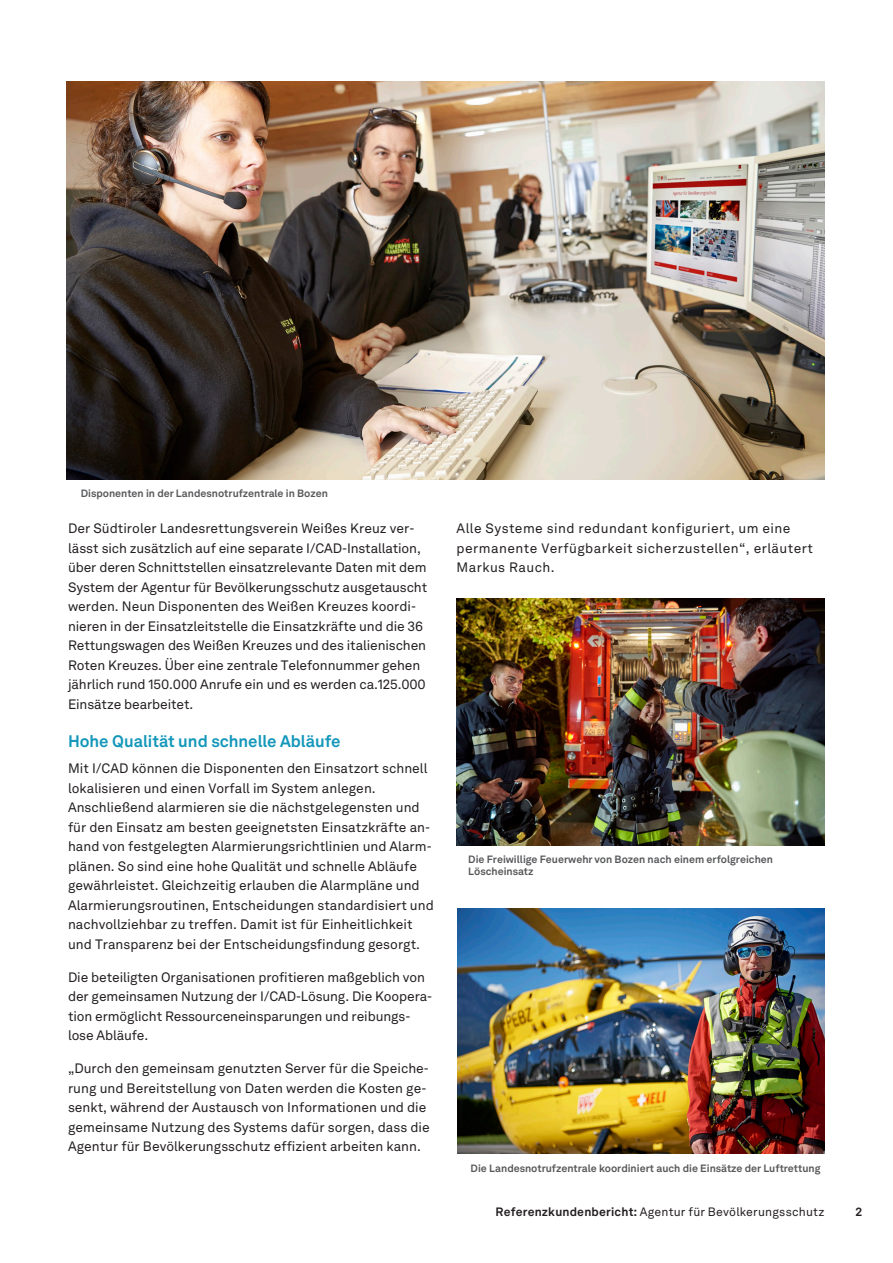
<style>
.page{position:relative;width:893px;height:1263px;background:#fff}
.page>*{position:absolute;margin:0;border:0;box-sizing:border-box;transform-origin:0 0}
.t1{font:700 16.5px "Hexagon Akkurat";color:#1497ba}
.Body{font:13.5px/19.5px "Hexagon Akkurat";color:#231f20}
.Body-2{font:13.5px/19.5px "Hexagon Akkurat";letter-spacing:.03em;color:#231f20}
.Page_Title_Optional{font:12px "Hexagon Akkurat";letter-spacing:.015em;color:#231f20}
.Page_Number__Optiona{font:700 12px "Hexagon Akkurat";color:#231f20}
.PHOTO_CAPTIONS{font:700 10.5px/12.6px "Hexagon Akkurat";color:#57585a}
.s1{font-weight:700}
</style>
<div class="page">
<img style="left:67px;top:81px;width:757px;height:399px">
<img style="left:458px;top:908px;width:367px;height:245px">
<img style="left:457px;top:598px;width:368px;height:247px">
<p class="PHOTO_CAPTIONS" style="left:81px;top:486px;width:249px">Disponenten in der Landesnotrufzentrale in Bozen</p>
<p class="Body" style="left:68px;top:518px;width:361px">Der Südtiroler Landesrettungsverein Weißes Kreuz ver&shy;lässt sich zusätzlich auf eine separate I/CAD-Installation, über deren Schnittstellen einsatzrelevante Daten mit dem System der Agentur für Bevölkerungsschutz ausgetauscht werden. Neun Disponenten des Weißen Kreuzes koordi&shy;nieren in der Einsatzleitstelle die Einsatzkräfte und die 36<br>Rettungswagen des Weißen Kreuzes und des italienischen Roten Kreuzes. Über eine zentrale Telefonnummer gehen jährlich rund 150.000 Anrufe ein und es werden ca.125.000<br>Einsätze bearbeitet.</p>
<h3 class="t1" style="left:68px;top:728px;width:274px">Hohe Qualität und schnelle Abläufe</h3>
<p class="Body" style="left:68px;top:758px;width:367px">Mit I/CAD können die Disponenten den Einsatzort schnell lokalisieren und einen Vorfall im System anlegen.<br>Anschließend alarmieren sie die nächstgelegensten und für den Einsatz am besten geeignetsten Einsatzkräfte an&shy;hand von festgelegten Alarmierungsrichtlinien und Alarm&shy;plänen. So sind eine hohe Qualität und schnelle Abläufe gewährleistet. Gleichzeitig erlauben die Alarmpläne und Alarmierungsroutinen, Entscheidungen standardisiert und nachvollziehbar zu treffen. Damit ist für Einheitlichkeit und Transparenz bei der Entscheidungsfindung gesorgt.</p>
<p class="Body" style="left:68px;top:967px;width:366px">Die beteiligten Organisationen profitieren maßgeblich von der gemeinsamen Nutzung der I/CAD-Lösung. Die Koopera&shy;tion ermöglicht Ressourceneinsparungen und reibungs&shy;lose Abläufe.</p>
<p class="Body" style="left:68px;top:1058px;width:363px">„Durch den gemeinsam genutzten Server für die Speiche&shy;rung und Bereitstellung von Daten werden die Kosten ge&shy;senkt, während der Austausch von Informationen und die gemeinsame Nutzung des Systems dafür sorgen, dass die Agentur für Bevölkerungsschutz effizient arbeiten kann.</p>
<p class="Body-2" style="left:457px;top:518px;width:358px">Alle Systeme sind redundant konfiguriert, um eine permanente Verfügbarkeit sicherzustellen“, erläutert<br>Markus Rauch.</p>
<p class="PHOTO_CAPTIONS" style="left:468px;top:852px;width:306px">Die Freiwillige Feuerwehr von Bozen nach einem erfolgreichen<br>Löscheinsatz</p>
<p class="PHOTO_CAPTIONS" style="left:471px;top:1161px;width:351px">Die Landesnotrufzentrale koordiniert auch die Einsätze der Luftrettung</p>
<p class="Page_Title_Optional" style="left:496px;top:1203px;width:330px"><span class="s1">Referenzkundenbericht:</span> Agentur für Bevölkerungsschutz</p>
<p class="Page_Number__Optiona" style="left:856px;top:1202px;width:8px">2</p>
</div>
